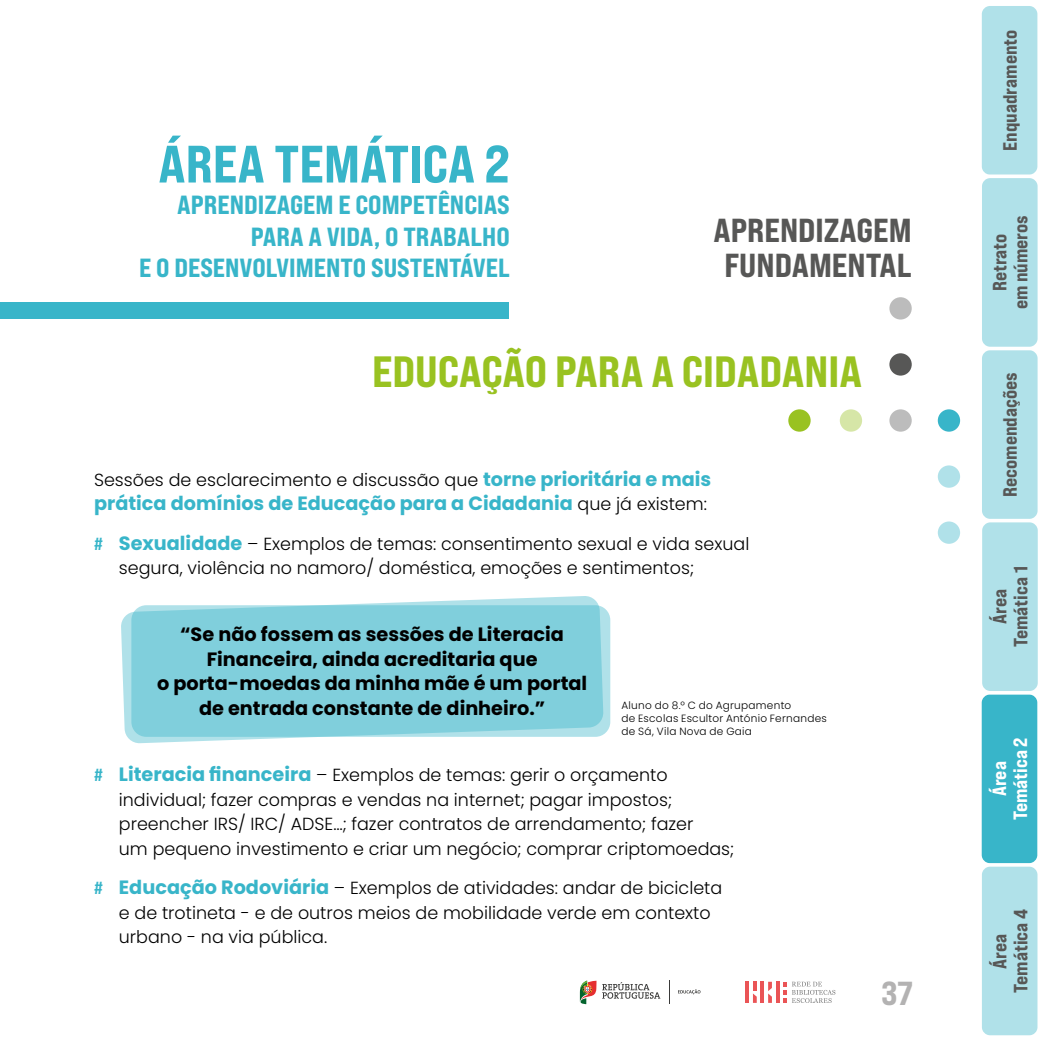
<style>
.page{position:relative;width:1042px;height:1042px;background:#fff}
.page>*{position:absolute;margin:0;border:0;box-sizing:border-box;transform-origin:0 0}
.t1{font:52.5px "Bebas Neue Pro Exp Eb";color:#38b5c9}
.t2{font:43.75px "Bebas Neue Pro Exp Eb";color:#99c221}
.t3{font:33.25px/35px "Bebas Neue Pro Exp Eb";color:#575756;text-align:center}
.t4{font:33.25px "Bebas Neue Pro Exp Eb";color:#b3b2b2}
.t5{font:26.25px/31.5px "Bebas Neue Pro Exp Eb";color:#38b5c9;text-align:right}
.t6{font:700 19.25px/24.5px "Poppins";color:#000;text-align:center}
.t7{font:19.25px/21px "Bebas Neue Pro Exp Eb";color:#575756;text-align:center}
.t8{font:700 19.25px "Poppins";color:#38b5c9}
.t9{font:19.25px/21px "Bebas Neue Pro Exp Eb";color:#fff;text-align:center}
.t10{font:300 17.5px/24.5px "Poppins";color:#000}
.t11{font:300 10.5px/12.6px "Poppins";letter-spacing:.025em;color:#000}
.s1{font-weight:700;font-size:19.25px;color:#38b5c9}
.s2{font-weight:300;font-size:17.5px;color:#000}
.s3{font-family:"Bebas Neue Pro Exp Eb";font-weight:400;color:#38b5c9}
</style>
<div class="page">
<hr style="left:776px;top:982px;width:3px;height:21px;background:#ea5456">
<hr style="left:745px;top:982px;width:4px;height:21px;background:#ea5456">
<hr style="left:760px;top:982px;width:4px;height:21px;background:#ea5456">
<svg style="left:768px;top:982px;width:4px;height:21px"></svg>
<svg style="left:753px;top:982px;width:4px;height:21px"></svg>
<svg style="left:783px;top:982px;width:52px;height:21px"></svg>
<svg style="left:580px;top:980px;width:16px;height:24px"></svg>
<svg style="left:602px;top:982px;width:58px;height:16px"></svg>
<svg style="left:678px;top:989px;width:22px;height:5px"></svg>
<svg style="left:669px;top:980px;width:1px;height:24px"></svg>
<div style="left:840px;top:409px;width:22px;height:23px;background:#d6e6a7;border-radius:50%"></div>
<div style="left:788px;top:409px;width:22px;height:23px;background:#99c221;border-radius:50%"></div>
<div style="left:0;top:303px;width:508px;height:16px;background:#38b5c9"></div>
<svg style="left:121px;top:596px;width:482px;height:147px;background:#8ed4df"></svg>
<div style="left:980px;top:4px;width:59px;height:172px;background:#b0e1e9;border-radius:10px"></div>
<div style="left:978px;top:2px;width:63px;height:176px;border:4px solid #fff;border-radius:10px"></div>
<div style="left:980px;top:348px;width:59px;height:172px;background:#b0e1e9;border-radius:10px"></div>
<div style="left:978px;top:347px;width:63px;height:175px;border:4px solid #fff;border-radius:10px"></div>
<div style="left:980px;top:693px;width:59px;height:172px;background:#38b5c9;border-radius:10px"></div>
<div style="left:978px;top:691px;width:63px;height:175px;border:4px solid #fff;border-radius:10px"></div>
<div style="left:980px;top:176px;width:59px;height:172px;background:#b0e1e9;border-radius:10px"></div>
<div style="left:978px;top:175px;width:63px;height:175px;border:4px solid #fff;border-radius:10px"></div>
<div style="left:980px;top:521px;width:59px;height:172px;background:#b0e1e9;border-radius:10px"></div>
<div style="left:978px;top:519px;width:63px;height:175px;border:4px solid #fff;border-radius:10px"></div>
<div style="left:980px;top:865px;width:59px;height:172px;background:#b0e1e9;border-radius:10px"></div>
<div style="left:978px;top:863px;width:63px;height:176px;border:4px solid #fff;border-radius:10px"></div>
<div style="left:938px;top:521px;width:22px;height:23px;background:#b0e1e9;border-radius:50%"></div>
<div style="left:938px;top:465px;width:22px;height:23px;background:#b0e1e9;border-radius:50%"></div>
<div style="left:938px;top:409px;width:22px;height:23px;background:#38b5c9;border-radius:50%"></div>
<svg style="left:889px;top:409px;width:23px;height:23px"></svg>
<div style="left:889px;top:353px;width:23px;height:23px;background:#575756;border-radius:50%"></div>
<div style="left:889px;top:297px;width:23px;height:22px;background:#bcbcbc;border-radius:50%"></div>
<h1 class="t1" style="left:158px;top:131px;width:353px">ÁREA TEMÁTICA 2</h1>
<h3 class="t5" style="left:139px;top:189px;width:372px">APRENDIZAGEM E COMPETÊNCIAS<br>PARA A VIDA, O TRABALHO<br>E O DESENVOLVIMENTO SUSTENTÁVEL</h3>
<h3 class="t3" style="left:713px;top:212px;width:200px">APRENDIZAGEM<br>FUNDAMENTAL</h3>
<h2 class="t2" style="left:372px;top:344px;width:491px">EDUCAÇÃO PARA A CIDADANIA</h2>
<p class="t10" style="left:94px;top:467px;width:619px">Sessões de esclarecimento e discussão que <span class="s1">torne prioritária e mais</span></p>
<p class="t8" style="left:94px;top:492px;width:614px">prática domínios de Educação para a Cidadania <span class="s2">que já existem:</span></p>
<p class="t10" style="left:119px;top:531px;width:632px;text-indent:-25px"><span class="s3">#</span> <span class="s1">Sexualidade</span> – Exemplos de temas: consentimento sexual e vida sexual segura, violência no namoro/ doméstica, emoções e sentimentos;</p>
<p class="t6" style="left:157px;top:622px;width:432px">“Se não fossem as sessões de Literacia Financeira, ainda acreditaria que<br>o porta-moedas da minha mãe é um portal de entrada constante de dinheiro.”</p>
<p class="t11" style="left:621px;top:699px;width:207px">Aluno do 8.º C do Agrupamento<br>de Escolas Escultor António Fernandes de Sá, Vila Nova de Gaia</p>
<p class="t10" style="left:119px;top:763px;width:617px;text-indent:-25px"><span class="s3">#</span> <span class="s1">Literacia financeira</span> – Exemplos de temas: gerir o orçamento individual; fazer compras e vendas na internet; pagar impostos; preencher IRS/ IRC/ ADSE…; fazer contratos de arrendamento; fazer<br>um pequeno investimento e criar um negócio; comprar criptomoedas;</p>
<p class="t10" style="left:119px;top:876px;width:605px;text-indent:-25px"><span class="s3">#</span> <span class="s1">Educação Rodoviária</span> – Exemplos de atividades: andar de bicicleta e de trotineta - e de outros meios de mobilidade verde em contexto urbano - na via pública.</p>
<h3 class="t4" style="left:881px;top:972px;width:33px">37</h3>
<p class="t7" style="left:999px;top:151px;width:123px;rotate:-90deg">Enquadramento</p>
<p class="t7" style="left:989px;top:309px;width:96px;rotate:-90deg">Retrato<br>em números</p>
<p class="t7" style="left:999px;top:497px;width:126px;rotate:-90deg">Recomendações</p>
<p class="t7" style="left:989px;top:647px;width:82px;rotate:-90deg">Área<br>Temática 1</p>
<p class="t9" style="left:988px;top:820px;width:84px;rotate:-90deg">Área<br>Temática 2</p>
<p class="t7" style="left:989px;top:992px;width:85px;rotate:-90deg">Área<br>Temática 4</p>
</div>
